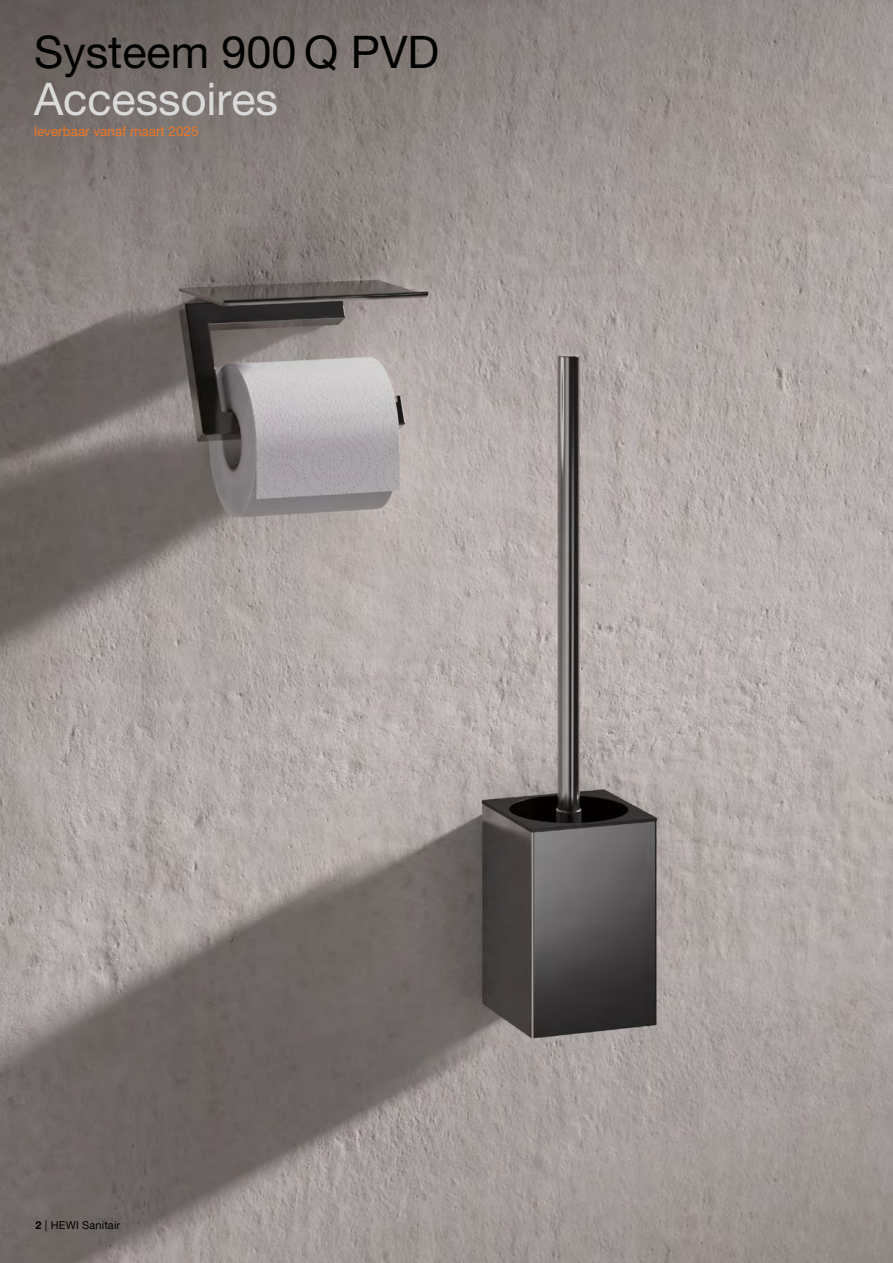
<style>
.page{position:relative;width:893px;height:1263px;background:#fff}
.page>*{position:absolute;margin:0;border:0;box-sizing:border-box;transform-origin:0 0}
.t1{font:45px "Helvetica Neue LT Pro";color:#000}
.t2{font:45px "Helvetica Neue LT Pro";color:#dadada}
.t3{font:13.5px "Helvetica Neue LT Pro";color:#ee7624}
.t4{font:10.95px "Helvetica Neue LT Pro";letter-spacing:.015em;color:#000}
.s1{font-weight:700}
</style>
<div class="page">
<img style="left:0;top:0;width:893px;height:1263px">
<h1 class="t1" style="left:34px;top:25px;width:407px">Systeem 900 Q PVD</h1>
<h1 class="t2" style="left:34px;top:72px;width:246px">Accessoires</h1>
<p class="t3" style="left:34px;top:123px;width:166px">leverbaar vanaf maart 2025</p>
<p class="t4" style="left:36px;top:1218px;width:86px"><span class="s1">2</span> | HEWI Sanitair</p>
</div>
